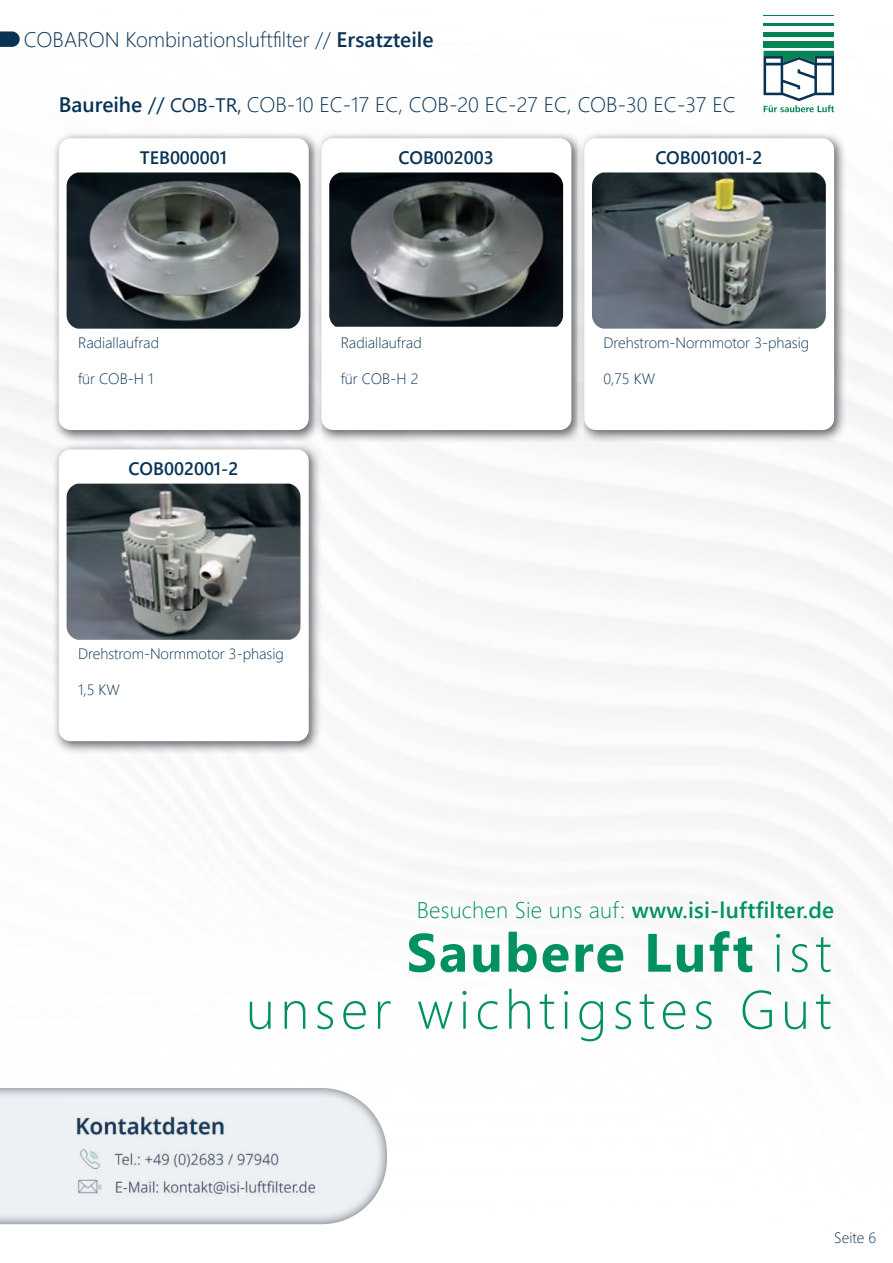
<style>
.page{position:relative;width:893px;height:1263px;background:#fff}
.page>*{position:absolute;margin:0;border:0;box-sizing:border-box;transform-origin:0 0}
.t1{font:300 54px/57px "Segoe UI";letter-spacing:.1em;color:#00915f;text-align:right}
.t2{font:600 22.5px "Segoe UI";letter-spacing:.01em;color:#00915f}
.t3{font:300 21px "Segoe UI";color:#093355}
.t4{font:600 18px "Segoe UI";color:#093355}
.t5{font:300 15px "Segoe UI";color:#093355}
.s1{font-weight:600}
.s2{font-weight:400}
.s3{font-weight:400;font-size:19.5px;color:#093354}
.s4{font-weight:300}
.s5{font-weight:700}
</style>
<div class="page">
<img style="left:0;top:32px;width:893px;height:1193px">
<img style="left:0;top:1088px;width:387px;height:136px">
<hr style="left:763px;top:15px;width:71px;height:1px;background:#048355">
<hr style="left:763px;top:23px;width:71px;height:3px;background:#048355">
<hr style="left:763px;top:33px;width:71px;height:4px;background:#048355">
<div style="left:763px;top:41px;width:71px;height:7px;background:#048355"></div>
<svg style="left:763px;top:51px;width:71px;height:61px"></svg>
<img style="left:53px;top:132px;width:268px;height:622px">
<div style="left:59px;top:138px;width:250px;height:292px;background:#fff;border-radius:12px"></div>
<img style="left:67px;top:172px;width:233px;height:157px">
<img style="left:321px;top:132px;width:257px;height:311px">
<img style="left:315px;top:132px;width:6px;height:311px">
<div style="left:321px;top:138px;width:250px;height:292px;background:#fff;border-radius:12px"></div>
<img style="left:329px;top:172px;width:234px;height:155px">
<img style="left:584px;top:132px;width:262px;height:311px">
<img style="left:578px;top:132px;width:6px;height:311px">
<div style="left:584px;top:138px;width:250px;height:292px;background:#fff;border-radius:12px"></div>
<img style="left:592px;top:172px;width:234px;height:157px">
<div style="left:59px;top:449px;width:250px;height:292px;background:#fff;border-radius:12px"></div>
<img style="left:67px;top:484px;width:233px;height:156px">
<svg style="left:0;top:31px;width:20px;height:16px"></svg>
<img style="left:67px;top:1099px;width:274px;height:46px">
<img style="left:73px;top:1140px;width:253px;height:66px">
<h3 class="t3" style="left:24px;top:19px;width:411px">COBARON Kombinationsluftfilter // <span class="s1">Ersatzteile</span></h3>
<h3 class="t3" style="left:59px;top:96px;width:679px"><span class="s1">Baureihe</span> <span class="s2">//</span> <span class="s3">COB-TR,</span> COB-10 EC-17 EC, COB-20 EC-27 EC, COB-30 EC-37 EC</h3>
<p class="t4" style="left:140px;top:151px;width:89px">TEB000001</p>
<p class="t5" style="left:78px;top:336px;width:83px">Radiallaufrad</p>
<p class="t5" style="left:78px;top:372px;width:77px">für COB-H 1</p>
<p class="t4" style="left:129px;top:463px;width:111px">COB002001-2</p>
<p class="t4" style="left:398px;top:151px;width:97px">COB002003</p>
<p class="t5" style="left:341px;top:336px;width:83px">Radiallaufrad</p>
<p class="t5" style="left:341px;top:372px;width:79px">für COB-H 2</p>
<p class="t5" style="left:78px;top:647px;width:207px">Drehstrom-Normmotor 3-phasig</p>
<p class="t5" style="left:78px;top:683px;width:43px">1,5 KW</p>
<p class="t4" style="left:655px;top:151px;width:109px">COB001001-2</p>
<p class="t5" style="left:603px;top:336px;width:207px">Drehstrom-Normmotor 3-phasig</p>
<p class="t5" style="left:603px;top:372px;width:53px">0,75 KW</p>
<h2 class="t2" style="left:417px;top:889px;width:419px"><span class="s4">Besuchen Sie uns auf:</span> www.isi-luftfilter.de</h2>
<h1 class="t1" style="left:246px;top:929px;width:587px"><span class="s5">Saubere Luft</span> ist<br>unser wichtigstes Gut</h1>
<p class="t5" style="left:834px;top:1223px;width:43px">Seite 6</p>
</div>
